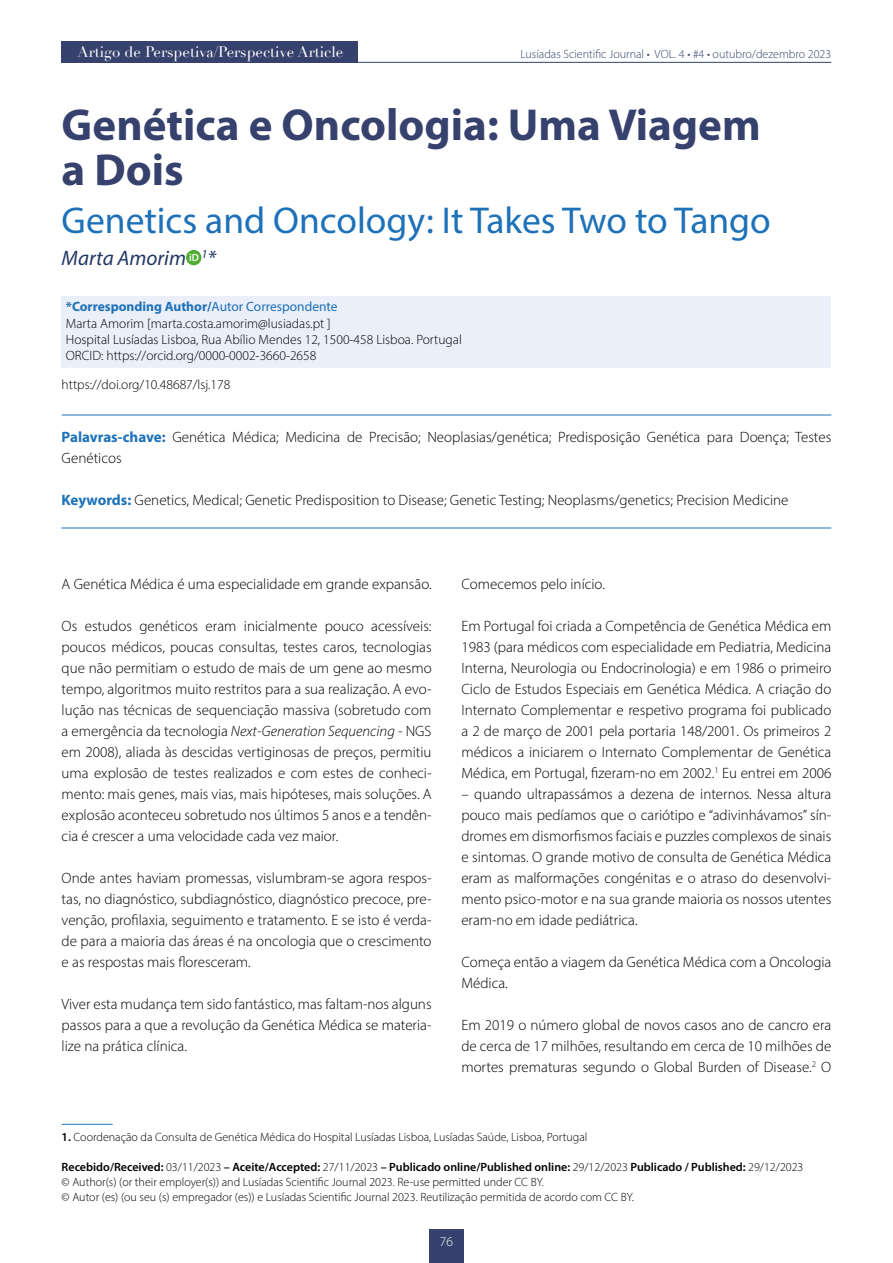
<style>
.page{position:relative;width:893px;height:1263px;background:#fff}
.page>*{position:absolute;margin:0;border:0;box-sizing:border-box;transform-origin:0 0}
.t1{font:700 45px/45px "Myriad Pro";color:#36426d}
.t2{font:37.5px "Myriad Pro";color:#1d71b8}
.t3{font:italic 21px "Myriad Pro";color:#203663}
.t4{font:300 15px/21px "Myriad Pro";color:#000;text-align:justify}
.t5{font:15px "Didot";color:#fff}
.t6{font:300 13.5px/16.2px "Myriad Pro";color:#000}
.t7{font:300 13.5px "Myriad Pro";color:#fff}
.t8{font:300 12px/15px "Myriad Pro";color:#000}
.t9{font:300 12px "Myriad Pro";color:#36426d}
.s1{font-weight:700;color:#1d71b8}
.s2{font-weight:400;color:#1d71b8}
.s3{font-style:italic}
.s4{font-weight:600}
</style>
<div class="page">
<hr style="left:62px;top:62px;width:769px;height:1px;background:#36426d">
<div style="left:429px;top:1229px;width:34px;height:34px;background:#36426d"></div>
<div style="left:62px;top:41px;width:296px;height:21px;background:#36426d"></div>
<div style="left:62px;top:297px;width:769px;height:22px;background:#ebeff9"></div>
<div style="left:62px;top:313px;width:769px;height:22px;background:#ebeff9"></div>
<div style="left:62px;top:329px;width:769px;height:22px;background:#ebeff9"></div>
<div style="left:62px;top:345px;width:769px;height:22px;background:#ebeff9"></div>
<hr style="left:62px;top:415px;width:769px;height:1px;background:#1d71b8">
<hr style="left:62px;top:528px;width:769px;height:1px;background:#1d71b8">
<div style="left:186px;top:250px;width:15px;height:15px;background:#52ae32;border-radius:50%"></div>
<hr style="left:62px;top:1124px;width:51px;height:1px;background:#1d71b8">
<p class="t5" style="left:78px;top:43px;width:267px">Artigo de Perspetiva/Perspective Article</p>
<p class="t9" style="left:520px;top:46px;width:312px">Lusíadas Scientific Journal • VOL. 4 • #4 • outubro/dezembro 2023</p>
<h1 class="t1" style="left:62px;top:101px;width:700px">Genética e Oncologia: Uma Viagem a Dois</h1>
<h2 class="t2" style="left:62px;top:197px;width:711px">Genetics and Oncology: It Takes Two to Tango</h2>
<h3 class="t3" style="left:62px;top:245px;width:156px">Marta Amorim <sup>iD</sup> <sup>1</sup>*</h3>
<p class="t6" style="left:66px;top:299px;width:398px"><span class="s1">*Corresponding Author/</span><span class="s2">Autor Correspondente<br></span>Marta Amorim [marta.costa.amorim@lusiadas.pt ]<br>Hospital Lusíadas Lisboa, Rua Abílio Mendes 12, 1500‑458 Lisboa. Portugal ORCID: https://orcid.org/0000‑0002‑3660‑2658</p>
<p class="t6" style="left:62px;top:376px;width:170px">https://doi.org/10.48687/lsj.178</p>
<p class="t4" style="left:62px;top:427px;width:771px"><span class="s1">Palavras‑chave:</span> Genética Médica; Medicina de Precisão; Neoplasias/genética; Predisposição Genética para Doença; Testes<br>Genéticos</p>
<p class="t4" style="left:62px;top:490px;width:728px"><span class="s1">Keywords:</span> Genetics, Medical; Genetic Predisposition to Disease; Genetic Testing; Neoplasms/genetics; Precision Medicine</p>
<p class="t4" style="left:62px;top:574px;width:371px">A Genética Médica é uma especialidade em grande expansão.</p>
<p class="t4" style="left:62px;top:616px;width:371px">Os estudos genéticos eram inicialmente pouco acessíveis: poucos médicos, poucas consultas, testes caros, tecnologias que não permitiam o estudo de mais de um gene ao mesmo tempo, algoritmos muito restritos para a sua realização. A evo‑ lução nas técnicas de sequenciação massiva (sobretudo com a emergência da tecnologia <span class="s3">Next‑Generation Sequencing</span> ‑ NGS em 2008), aliada às descidas vertiginosas de preços, permitiu uma explosão de testes realizados e com estes de conheci‑ mento: mais genes, mais vias, mais hipóteses, mais soluções. A explosão aconteceu sobretudo nos últimos 5 anos e a tendên‑ cia é crescer a uma velocidade cada vez maior.</p>
<p class="t4" style="left:62px;top:868px;width:371px">Onde antes haviam promessas, vislumbram‑se agora respos‑ tas, no diagnóstico, subdiagnóstico, diagnóstico precoce, pre‑ venção, profilaxia, seguimento e tratamento. E se isto é verda‑ de para a maioria das áreas é na oncologia que o crescimento e as respostas mais floresceram.</p>
<p class="t4" style="left:62px;top:994px;width:371px">Viver esta mudança tem sido fantástico, mas faltam‑nos alguns passos para a que a revolução da Genética Médica se materia‑ lize na prática clínica.</p>
<p class="t4" style="left:461px;top:574px;width:145px">Comecemos pelo início.</p>
<p class="t4" style="left:461px;top:616px;width:371px">Em Portugal foi criada a Competência de Genética Médica em 1983 (para médicos com especialidade em Pediatria, Medicina Interna, Neurologia ou Endocrinologia) e em 1986 o primeiro Ciclo de Estudos Especiais em Genética Médica. A criação do Internato Complementar e respetivo programa foi publicado a 2 de março de 2001 pela portaria 148/2001. Os primeiros 2 médicos a iniciarem o Internato Complementar de Genética Médica, em Portugal, fizeram‑no em 2002.<sup>1</sup> Eu entrei em 2006</p>
<p class="t4" style="left:461px;top:784px;width:371px">– quando ultrapassámos a dezena de internos. Nessa altura pouco mais pedíamos que o cariótipo e “adivinhávamos” sín‑ dromes em dismorfismos faciais e puzzles complexos de sinais e sintomas. O grande motivo de consulta de Genética Médica eram as malformações congénitas e o atraso do desenvolvi‑ mento psico‑motor e na sua grande maioria os nossos utentes eram‑no em idade pediátrica.</p>
<p class="t4" style="left:461px;top:952px;width:371px">Começa então a viagem da Genética Médica com a Oncologia<br>Médica.</p>
<p class="t4" style="left:461px;top:1015px;width:371px">Em 2019 o número global de novos casos ano de cancro era de cerca de 17 milhões, resultando em cerca de 10 milhões de mortes prematuras segundo o Global Burden of Disease.<sup>2</sup> O</p>
<p class="t8" style="left:62px;top:1130px;width:527px"><span class="s4">1.</span> Coordenação da Consulta de Genética Médica do Hospital Lusíadas Lisboa, Lusíadas Saúde, Lisboa, Portugal</p>
<p class="t8" style="left:62px;top:1160px;width:743px"><span class="s4">Recebido/Received:</span> 03/11/2023 <span class="s4">– Aceite/Accepted:</span> 27/11/2023 <span class="s4">– Publicado online/Published online:</span> 29/12/2023 <span class="s4">Publicado / Published:</span> 29/12/2023 © Author(s) (or their employer(s)) and Lusíadas Scientific Journal 2023. Re‑use permitted under CC BY.<br>© Autor (es) (ou seu (s) empregador (es)) e Lusíadas Scientific Journal 2023. Reutilização permitida de acordo com CC BY.</p>
<p class="t7" style="left:440px;top:1233px;width:15px">76</p>
</div>
